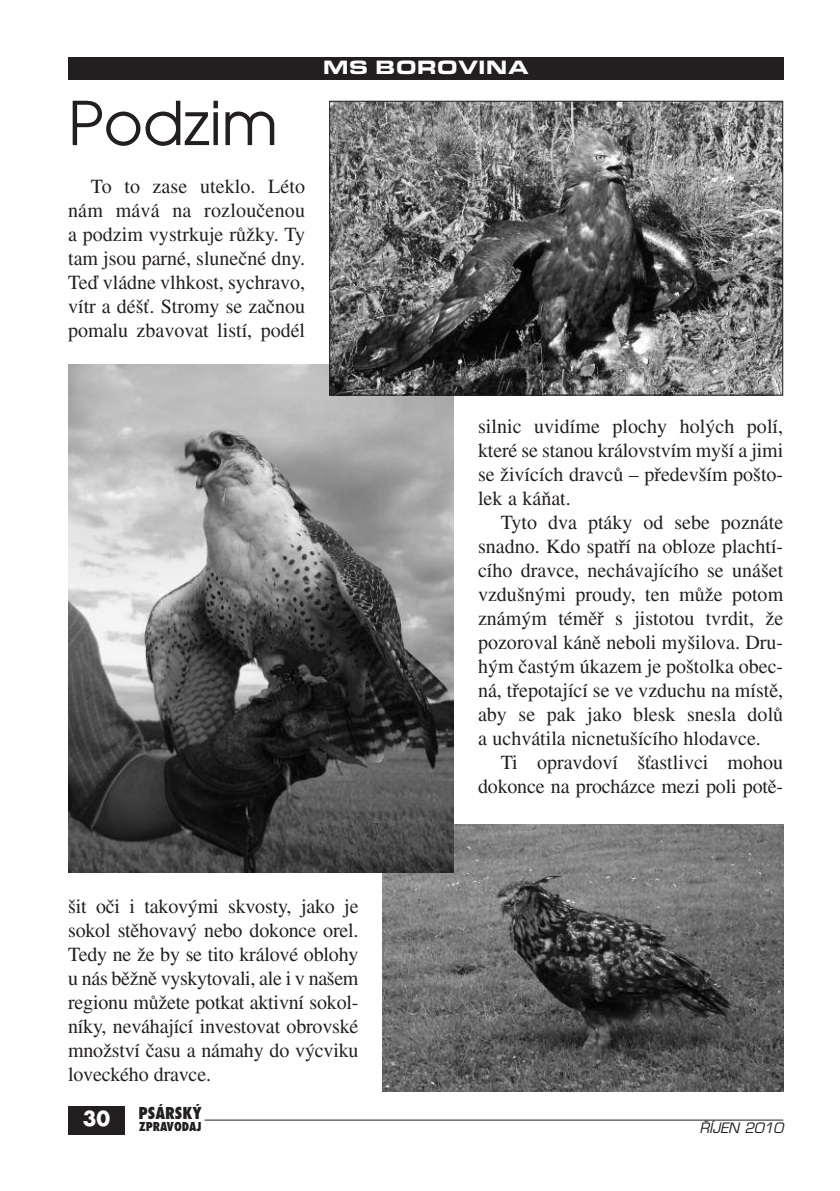
<style>
.page{position:relative;width:840px;height:1191px;background:#fff}
.page>*{position:absolute;margin:0;border:0;box-sizing:border-box;transform-origin:0 0}
.t1{font:60px "Avant Garde CE";color:#231f20}
.t2{font:20px/24px "Times CE";color:#231f20;text-align:justify}
.t3{font:20px "Eurostile TCE Blac Exte";color:#fff}
.t4{font:700 20px "Futura CE";color:#fff}
.t5{font:800 condensed 16px "Futura CE";color:#231f20}
.t6{font:italic 14px "Eurostile CE";color:#231f20}
.t7{font:800 condensed 12px "Futura CE";color:#231f20}
</style>
<div class="page">
<div style="left:68px;top:1106px;width:57px;height:28px;background:#231f20"></div>
<hr style="left:204px;top:1119px;width:578px;height:1px;background:#231f20">
<div style="left:68px;top:57px;width:714px;height:22px;background:#231f20"></div>
<img style="left:382px;top:824px;width:400px;height:267px">
<img style="left:68px;top:365px;width:385px;height:507px">
<img style="left:331px;top:103px;width:449px;height:290px">
<div style="left:329px;top:101px;width:453px;height:294px;border:1px solid #231f20"></div>
<h1 class="t1" style="left:68px;top:101px;width:211px">Podzim</h1>
<p class="t2" style="left:68px;top:177px;width:238px;text-indent:23px">To to zase uteklo. Léto nám mává na rozlouãenou a podzim vystrkuje rÛÏky. Ty tam jsou parné, sluneãné dny.<br>Teì vládne vlhkost, sychravo, vítr a dé‰È. Stromy se zaãnou pomalu zbavovat listí, podél</p>
<p class="t3" style="left:322px;top:55px;width:207px">MS BOROVINA</p>
<p class="t2" style="left:478px;top:417px;width:306px">silnic uvidíme plochy hol˘ch polí, které se stanou královstvím my‰í a jimi se Ïivících dravcÛ – pfiedev‰ím po‰to&shy;lek a káÀat.</p>
<p class="t2" style="left:478px;top:513px;width:306px;text-indent:23px">Tyto dva ptáky od sebe poznáte snadno. Kdo spatfií na obloze plachtí&shy;cího dravce, nechávajícího se uná‰et vzdu‰n˘mi proudy, ten mÛÏe potom znám˘m témûfi s jistotou tvrdit, Ïe pozoroval kánû neboli my‰ilova. Dru&shy;h˘m ãast˘m úkazem je po‰tolka obec&shy;ná, tfiepotající se ve vzduchu na místû, aby se pak jako blesk snesla dolÛ a uchvátila nicnetu‰ícího hlodavce.</p>
<p class="t2" style="left:478px;top:753px;width:306px;text-align:right">Ti opravdoví ‰Èastlivci mohou dokonce na procházce mezi poli potû-</p>
<p class="t2" style="left:68px;top:897px;width:292px">‰it oãi i takov˘mi skvosty, jako je sokol stûhovav˘ nebo dokonce orel.<br>Tedy ne Ïe by se tito králové oblohy u nás bûÏnû vyskytovali, ale i v na‰em regionu mÛÏete potkat aktivní sokol&shy;níky, neváhající investovat obrovské mnoÏství ãasu a námahy do v˘cviku loveckého dravce.</p>
<p class="t4" style="left:83px;top:1109px;width:29px">30</p>
<p class="t5" style="left:138px;top:1106px;width:65px">PSÁRSKÝ</p>
<p class="t7" style="left:139px;top:1121px;width:64px">ZPRAVODAJ</p>
<p class="t6" style="left:699px;top:1123px;width:85px">¤ÍJEN 2010</p>
</div>
